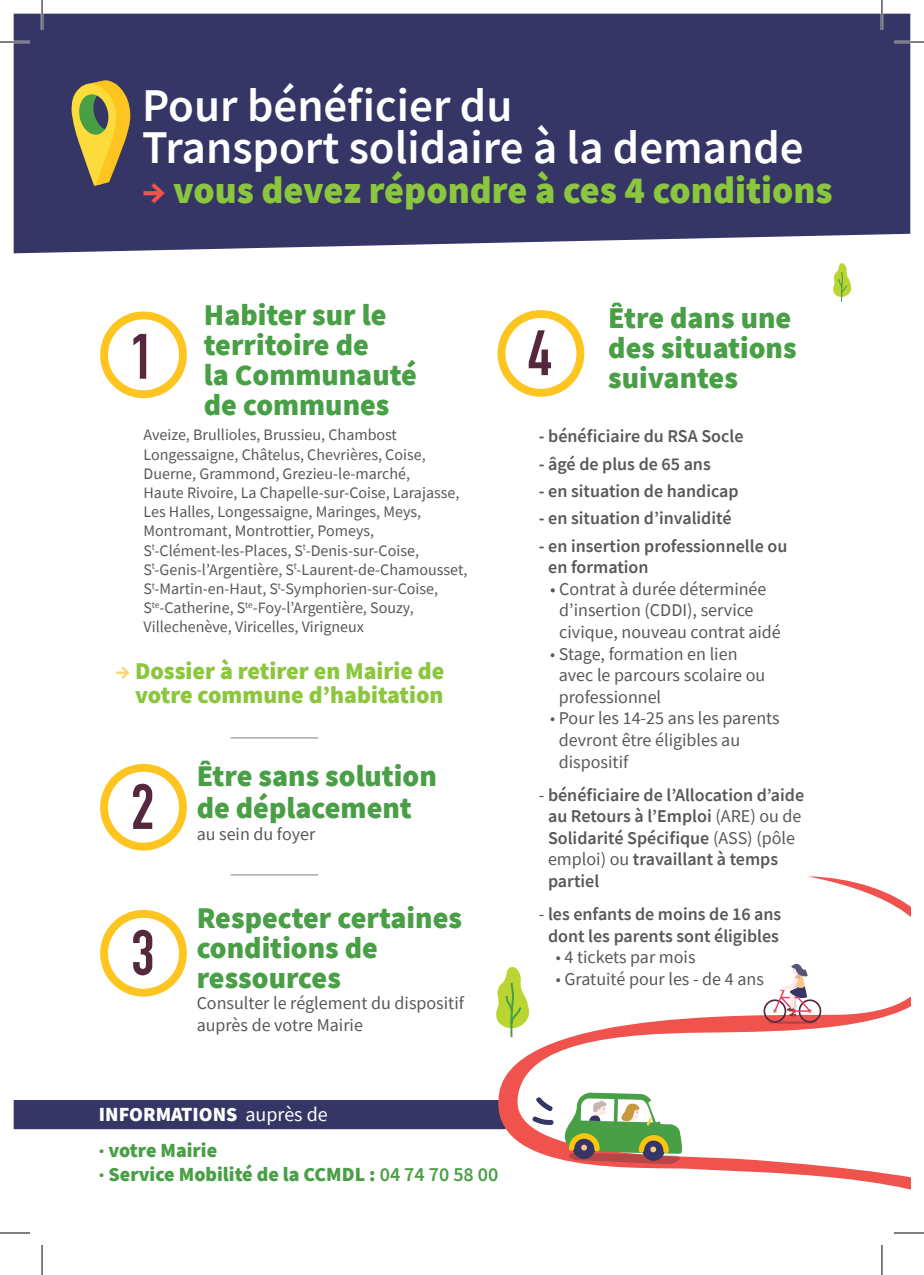
<style>
.page{position:relative;width:924px;height:1275px;background:#fff}
.page>*{position:absolute;margin:0;border:0;box-sizing:border-box;transform-origin:0 0}
.t1{font:67.2px "DIN 1451 Engschrift Regular";color:#55283d}
.t2{font:600 47px/42px "Source Sans Pro";color:#fff}
.t3{font:900 38px "Source Sans Pro";color:#8bc63e}
.t4{font:900 30px/30px "Source Sans Pro";color:#489f45}
.t5{font:900 24px/24px "Source Sans Pro";color:#8bc63e;text-align:right}
.t6{font:900 20px "Source Sans Pro";color:#489f45}
.t7{font:900 20px "Source Sans Pro";color:#fff}
.t8{font:600 18px/21.6px "Source Sans Pro";color:#57585a}
.t9{font:18px/21.6px "Source Sans Pro";color:#57585a}
.t10{font:16px/19.2px "Source Sans Pro";color:#57585a}
.s1{font-weight:700;color:#f0524d}
.s2{font-weight:300}
.s3{font-weight:400}
.s4{font-weight:700;color:#fed57c}
.s5{font-family:"Vision";font-weight:300}
.s6{font-weight:600}
</style>
<div class="page">
<div style="left:14px;top:1100px;width:469px;height:29px;background:#353665"></div>
<div style="left:14px;top:14px;width:895px;height:239px;background:#353665"></div>
<svg style="left:100px;top:764px;width:87px;height:86px"></svg>
<svg style="left:497px;top:310px;width:87px;height:87px"></svg>
<svg style="left:100px;top:311px;width:87px;height:87px"></svg>
<svg style="left:100px;top:910px;width:87px;height:86px"></svg>
<svg style="left:70px;top:77px;width:61px;height:109px;background:#9e8f46"></svg>
<svg style="left:483px;top:876px;width:426px;height:385px"></svg>
<svg style="left:493px;top:964px;width:37px;height:75px"></svg>
<svg style="left:833px;top:263px;width:18px;height:39px"></svg>
<svg style="left:564px;top:1092px;width:120px;height:72px"></svg>
<hr style="left:767px;top:1021px;width:49px;height:3px;background:#c3dae8;border-radius:50%">
<svg style="left:763px;top:963px;width:57px;height:59px"></svg>
<hr style="left:230px;top:737px;width:88px;height:1px;background:#808080">
<hr style="left:230px;top:874px;width:88px;height:1px;background:#808080">
<hr style="left:0;top:41px;width:30px;height:2px;background:#fff">
<hr style="left:893px;top:41px;width:30px;height:2px;background:#fff">
<hr style="left:893px;top:1231px;width:30px;height:3px;background:#fff">
<hr style="left:41px;top:0;width:2px;height:30px;background:#fff">
<hr style="left:880px;top:0;width:2px;height:30px;background:#fff">
<hr style="left:880px;top:1245px;width:2px;height:30px;background:#fff">
<hr style="left:0;top:42px;width:30px;height:1px;background:#000">
<hr style="left:893px;top:42px;width:30px;height:1px;background:#000">
<hr style="left:0;top:1232px;width:30px;height:1px;background:#000">
<hr style="left:893px;top:1232px;width:30px;height:1px;background:#000">
<hr style="left:42px;top:0;width:1px;height:30px;background:#000">
<hr style="left:42px;top:1245px;width:1px;height:30px;background:#000">
<hr style="left:881px;top:0;width:1px;height:30px;background:#000">
<hr style="left:881px;top:1245px;width:1px;height:30px;background:#000">
<h2 class="t2" style="left:142px;top:84px;width:662px">Pour bénéficier du<br>Transport solidaire à la demande</h2>
<h3 class="t3" style="left:142px;top:164px;width:692px"><span class="s1">→</span> vous devez répondre à ces 4 conditions</h3>
<h3 class="t4" style="left:608px;top:303px;width:190px">Être dans une des situations suivantes</h3>
<h3 class="t4" style="left:204px;top:300px;width:214px">Habiter sur le territoire de<br>la Communauté de communes</h3>
<p class="t10" style="left:143px;top:425px;width:325px">Aveize, Brullioles, Brussieu, Chambost Longessaigne, Châtelus, Chevrières, Coise, Duerne, Grammond, Grezieu-le-marché,<br>Haute Rivoire, La Chapelle-sur-Coise, Larajasse, Les Halles, Longessaigne, Maringes, Meys, Montromant, Montrottier, Pomeys, S<sup>t</sup>-Clément-les-Places, S<sup>t</sup>-Denis-sur-Coise, S<sup>t</sup>-Genis-l’Argentière, S<sup>t</sup>-Laurent-de-Chamousset, S<sup>t</sup>-Martin-en-Haut, S<sup>t</sup>-Symphorien-sur-Coise, S<sup>te</sup>-Catherine, S<sup>te</sup>-Foy-l’Argentière, Souzy, Villechenève, Viricelles, Virigneux</p>
<p class="t8" style="left:538px;top:425px;width:206px">- bénéficiaire du RSA Socle</p>
<h1 class="t1" style="left:527px;top:314px;width:25px">4</h1>
<h1 class="t1" style="left:129px;top:317px;width:25px">1</h1>
<p class="t8" style="left:538px;top:453px;width:173px">- âgé de plus de 65 ans</p>
<p class="t8" style="left:538px;top:480px;width:201px">- en situation de handicap</p>
<p class="t8" style="left:538px;top:507px;width:194px">- en situation d’invalidité</p>
<p class="t8" style="left:548px;top:534px;width:240px;text-indent:-9px">- en insertion professionnelle ou en formation</p>
<p class="t9" style="left:559px;top:578px;width:223px;text-indent:-9px">• Contrat à durée déterminée d’insertion (CDDI), service civique, nouveau contrat aidé</p>
<p class="t9" style="left:558px;top:642px;width:208px;text-indent:-9px"><span class="s2">•</span> Stage, formation en lien avec le parcours scolaire ou professionnel</p>
<p class="t9" style="left:558px;top:707px;width:222px;text-indent:-9px"><span class="s2">•</span> Pour les 14-25 ans les parents devront être éligibles au dispositif</p>
<p class="t8" style="left:547px;top:783px;width:257px;text-indent:-9px"><span class="s3">-</span> bénéficiaire de l’Allocation d’aide au Retours à l’Emploi <span class="s3">(ARE) ou de<br></span>Solidarité Spécifique <span class="s3">(ASS) (pôle emploi) ou</span> travaillant à temps partiel</p>
<p class="t8" style="left:538px;top:903px;width:244px;text-align:center"><span class="s3">-</span> les enfants de moins de 16 ans dont les parents sont éligibles</p>
<p class="t9" style="left:555px;top:946px;width:141px"><span class="s2">•</span> 4 tickets par mois</p>
<p class="t9" style="left:555px;top:968px;width:209px"><span class="s2">•</span> Gratuité pour les - de 4 ans</p>
<h3 class="t5" style="left:115px;top:659px;width:330px"><span class="s4">→</span> Dossier à retirer en Mairie de votre commune d’habitation</h3>
<h3 class="t4" style="left:196px;top:760px;width:241px;line-height:32px">Être sans solution de déplacement</h3>
<p class="t9" style="left:196px;top:823px;width:120px">au sein du foyer</p>
<h1 class="t1" style="left:130px;top:767px;width:25px">2</h1>
<h3 class="t4" style="left:196px;top:902px;width:267px">Respecter certaines conditions de ressources</h3>
<p class="t9" style="left:196px;top:992px;width:269px">Consulter le réglement du dispositif auprès de votre Mairie</p>
<h1 class="t1" style="left:130px;top:913px;width:25px">3</h1>
<p class="t7" style="left:99px;top:1101px;width:230px">INFORMATIONS <span class="s3">auprès de</span></p>
<p class="t6" style="left:99px;top:1136px;width:120px"><span class="s5">○</span> votre Mairie</p>
<p class="t6" style="left:99px;top:1160px;width:401px"><span class="s5">○</span> Service Mobilité de la CCMDL : <span class="s6">04 74 70 58 00</span></p>
</div>
